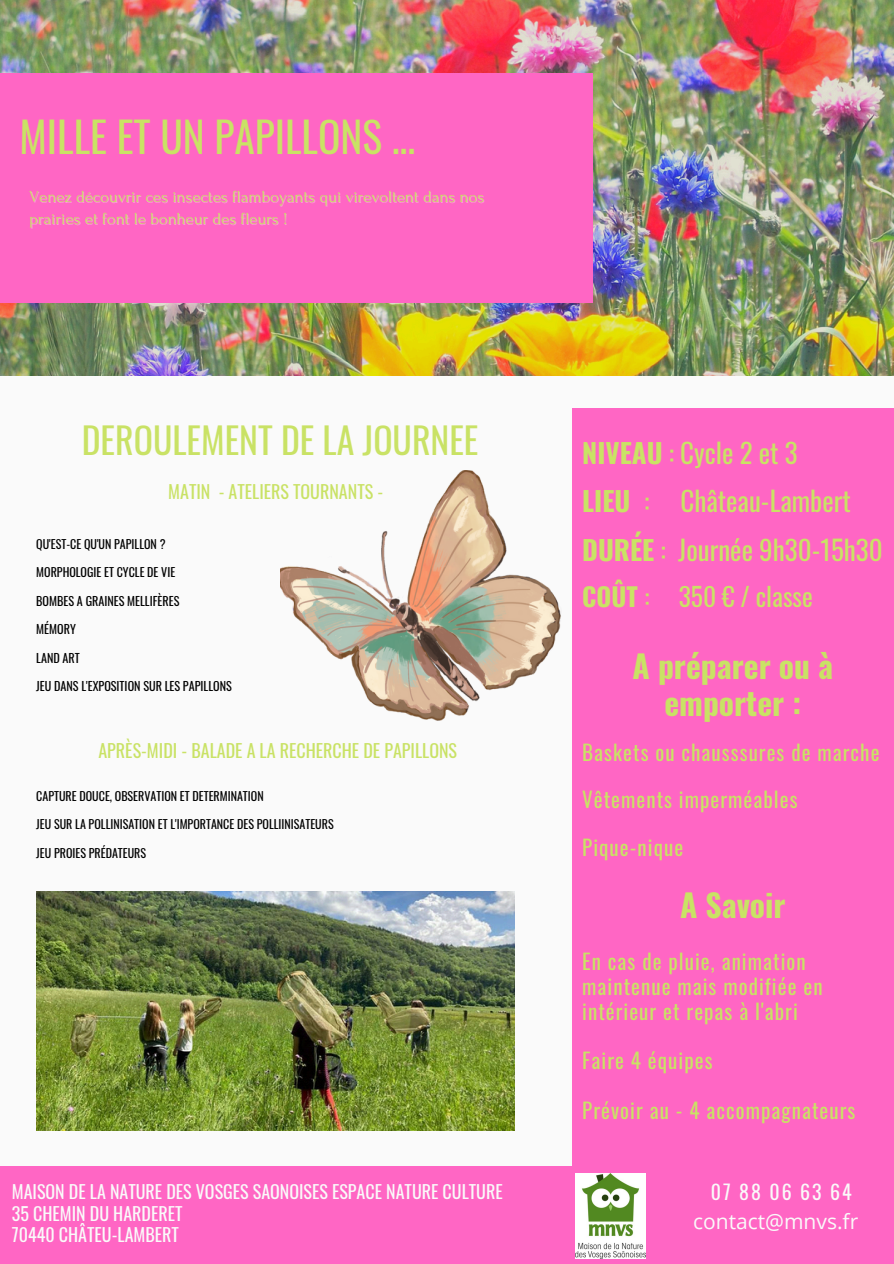
<style>
.page{position:relative;width:894px;height:1264px;background:#fff}
.page>*{position:absolute;margin:0;border:0;box-sizing:border-box;transform-origin:0 0}
.t1{font:41.55px "Oswald";color:#c9e265}
.t2{font:35.7px "Oswald";color:#c9e265}
.t3{font:700 31.5px/37.2px "Oswald";color:#c9e265;text-align:center}
.t4{font:27px "Oswald";color:#c9e265}
.t5{font:25.5px "Oswald";color:#c9e265}
.t6{font:21px/24.8px "Oswald";letter-spacing:.05em;color:#c9e265}
.t7{font:21px "Open Sans";color:#fafafa}
.t8{font:19.8px "Oswald";letter-spacing:.1em;color:#fafafa}
.t9{font:18px "Oswald";color:#fafafa}
.t10{font:18px "Oswald";color:#c9e265}
.t11{font:16.8px "Forum";color:#c9e265}
.t12{font:12.15px "Oswald";color:#000}
.t13{font:12px "Oswald";color:#000}
.s1{font-weight:700}
</style>
<div class="page">
<div style="left:0;top:0;width:893px;height:1263px;background:#fafafa"></div>
<div style="left:572px;top:408px;width:321px;height:855px;background:#ff66c4"></div>
<img style="left:0;top:0;width:893px;height:375px">
<div style="left:0;top:73px;width:592px;height:229px;background:#ff66c4"></div>
<div style="left:0;top:1166px;width:893px;height:97px;background:#ff66c4"></div>
<img style="left:36px;top:891px;width:478px;height:239px">
<img style="left:575px;top:1173px;width:70px;height:85px">
<img style="left:280px;top:470px;width:281px;height:250px">
<p class="t1" style="left:19px;top:104px;width:397px">MILLE ET UN PAPILLONS ...</p>
<p class="t11" style="left:29px;top:187px;width:456px">Venez découvrir ces insectes flamboyants qui virevoltent dans nos</p>
<p class="t11" style="left:29px;top:210px;width:259px">prairies et font le bonheur des fleurs !</p>
<p class="t2" style="left:82px;top:412px;width:398px">DEROULEMENT DE LA JOURNEE</p>
<h4 class="t10" style="left:168px;top:477px;width:216px">MATIN - ATELIERS TOURNANTS -</h4>
<h4 class="t13" style="left:36px;top:534px;width:131px">QU'EST-CE QU'UN PAPILLON ?</h4>
<h3 class="t13" style="left:36px;top:563px;width:140px">MORPHOLOGIE ET CYCLE DE VIE</h3>
<h6 class="t12" style="left:36px;top:591px;width:145px">BOMBES A GRAINES MELLIFÈRES</h6>
<h6 class="t12" style="left:36px;top:619px;width:41px">MÉMORY</h6>
<h6 class="t12" style="left:36px;top:648px;width:45px">LAND ART</h6>
<h3 class="t12" style="left:36px;top:676px;width:197px">JEU DANS L'EXPOSITION SUR LES PAPILLONS</h3>
<h6 class="t10" style="left:98px;top:736px;width:360px">APRÈS-MIDI - BALADE A LA RECHERCHE DE PAPILLONS</h6>
<h6 class="t13" style="left:36px;top:786px;width:229px">CAPTURE DOUCE, OBSERVATION ET DETERMINATION</h6>
<h6 class="t13" style="left:36px;top:815px;width:299px">JEU SUR LA POLLINISATION ET L'IMPORTANCE DES POLLIINISATEURS</h6>
<h2 class="t13" style="left:36px;top:843px;width:111px">JEU PROIES PRÉDATEURS</h2>
<p class="t9" style="left:12px;top:1177px;width:492px">MAISON DE LA NATURE DES VOSGES SAONOISES ESPACE NATURE CULTURE</p>
<h1 class="t9" style="left:12px;top:1199px;width:172px">35 CHEMIN DU HARDERET</h1>
<p class="t9" style="left:12px;top:1220px;width:169px">70440 CHÂTEU-LAMBERT</p>
<p class="t4" style="left:582px;top:431px;width:217px"><span class="s1">NIVEAU</span> : Cycle 2 et 3</p>
<p class="t4" style="left:582px;top:480px;width:270px"><span class="s1">LIEU</span> : Château-Lambert</p>
<p class="t4" style="left:582px;top:528px;width:302px"><span class="s1">DURÉE</span> : Journée 9h30-15h30</p>
<p class="t5" style="left:582px;top:576px;width:232px"><span class="s1">COÛT</span> : 350 € / classe</p>
<p class="t3" style="left:632px;top:646px;width:202px">A préparer ou à emporter :</p>
<p class="t6" style="left:582px;top:738px;width:299px">Baskets ou chausssures de marche</p>
<p class="t6" style="left:582px;top:786px;width:217px">Vêtements imperméables</p>
<p class="t6" style="left:582px;top:834px;width:102px">Pique-nique</p>
<p class="t3" style="left:679px;top:885px;width:107px">A Savoir</p>
<p class="t6" style="left:582px;top:948px;width:242px">En cas de pluie, animation maintenue mais modifiée en intérieur et repas à l'abri</p>
<p class="t6" style="left:582px;top:1047px;width:132px">Faire 4 équipes</p>
<h5 class="t6" style="left:582px;top:1097px;width:275px">Prévoir au - 4 accompagnateurs</h5>
<p class="t8" style="left:710px;top:1175px;width:142px">07 88 06 63 64</p>
<p class="t7" style="left:693px;top:1206px;width:167px">contact@mnvs.fr</p>
</div>
